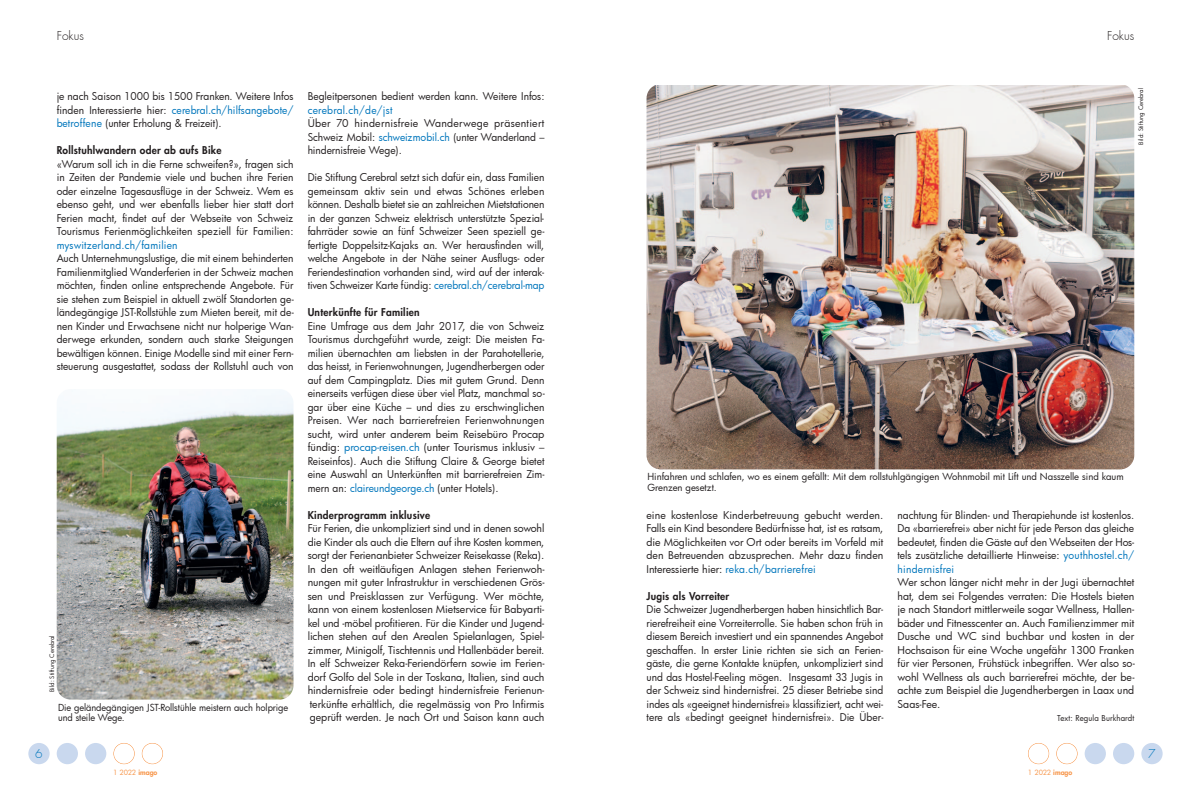
<style>
.page{position:relative;width:1191px;height:794px;background:#fff}
.page>*{position:absolute;margin:0;border:0;box-sizing:border-box;transform-origin:0 0}
.t1{font:300 12px "Futura";color:#231f20}
.t2{font:300 12px "Futura";color:#0076bc}
.t3{font:10.5px/13.5px "Futura";color:#231f20;text-align:justify}
.t4{font:800 10.5px "Futura";letter-spacing:.025em;color:#231f20}
.t5{font:10.5px "Futura";letter-spacing:.025em;color:#0076bc}
.t6{font:9.5px/10.5px "Futura";letter-spacing:-.005em;color:#231f20}
.t7{font:8px "Futura";letter-spacing:.015em;color:#231f20}
.t8{font:7px "Futura";letter-spacing:-.035em;color:#f79447}
.t9{font:6px "Futura";color:#231f20}
.s1{color:#0076bc}
.s2{font-weight:800}
</style>
<div class="page">
<div style="left:1141px;top:743px;width:21px;height:21px;background:#c9d8ee;border-radius:50%"></div>
<div style="left:1113px;top:743px;width:21px;height:21px;background:#c9d8ee;border-radius:50%"></div>
<div style="left:1084px;top:743px;width:22px;height:21px;background:#c9d8ee;border-radius:50%"></div>
<div style="left:1056px;top:743px;width:21px;height:21px;border:1px solid #f79447;border-radius:50%"></div>
<div style="left:1028px;top:743px;width:21px;height:21px;border:1px solid #f79447;border-radius:50%"></div>
<div style="left:28px;top:743px;width:22px;height:21px;background:#c9d8ee;border-radius:50%"></div>
<div style="left:57px;top:743px;width:21px;height:21px;background:#c9d8ee;border-radius:50%"></div>
<div style="left:85px;top:743px;width:21px;height:21px;background:#c9d8ee;border-radius:50%"></div>
<div style="left:113px;top:743px;width:22px;height:21px;border:1px solid #f79447;border-radius:50%"></div>
<div style="left:142px;top:743px;width:21px;height:21px;border:1px solid #f79447;border-radius:50%"></div>
<img style="left:646px;top:85px;width:488px;height:384px;border-radius:14px">
<img style="left:57px;top:389px;width:236px;height:310px;border-radius:14px">
<p class="t1" style="left:57px;top:30px;width:29px">Fokus</p>
<p class="t1" style="left:1107px;top:30px;width:29px">Fokus</p>
<p class="t3" style="left:57px;top:89px;width:238px">je nach Saison 1000 bis 1500 Franken. Weitere Infos finden Interessierte hier: <span class="s1">cerebral.ch/hilfsangebote/ betroffene</span> (unter Erholung &amp; Freizeit).</p>
<p class="t4" style="left:57px;top:145px;width:166px">Rollstuhlwandern oder ab aufs Bike</p>
<p class="t3" style="left:57px;top:157px;width:238px">«Warum soll ich in die Ferne schweifen?», fragen sich in Zeiten der Pandemie viele und buchen ihre Ferien oder einzelne Tagesausflüge in der Schweiz. Wem es ebenso geht, und wer ebenfalls lieber hier statt dort Ferien macht, findet auf der Webseite von Schweiz Tourismus Ferienmöglichkeiten speziell für Familien: <span class="s1">myswitzerland.ch/familien</span></p>
<p class="t3" style="left:57px;top:251px;width:239px">Auch Unternehmungslustige, die mit einem behinderten Familienmitglied Wanderferien in der Schweiz machen möchten, finden online entsprechende Angebote. Für sie stehen zum Beispiel in aktuell zwölf Standorten ge&shy;ländegängige JST-Rollstühle zum Mieten bereit, mit de&shy;nen Kinder und Erwachsene nicht nur holperige Wan&shy;derwege erkunden, sondern auch starke Steigungen bewältigen können. Einige Modelle sind mit einer Fern&shy;steuerung ausgestattet, sodass der Rollstuhl auch von</p>
<p class="t9" style="left:48px;top:692px;width:58px;rotate:-90deg">Bild: Stiftung Cerebral</p>
<p class="t2" style="left:35px;top:747px;width:9px">6</p>
<p class="t6" style="left:58px;top:702px;width:231px">Die geländegängigen JST-Rollstühle meistern auch holprige und steile Wege.</p>
<p class="t8" style="left:113px;top:768px;width:46px">1 2022 <span class="s2">imago</span></p>
<p class="t3" style="left:308px;top:89px;width:238px">Begleitpersonen bedient werden kann. Weitere Infos: <span class="s1">cerebral.ch/de/jst</span></p>
<p class="t3" style="left:308px;top:116px;width:238px">Über 70 hindernisfreie Wanderwege präsentiert Schweiz Mobil: <span class="s1">schweizmobil.ch</span> (unter Wanderland – hindernisfreie Wege).</p>
<p class="t3" style="left:308px;top:170px;width:238px">Die Stiftung Cerebral setzt sich dafür ein, dass Familien gemeinsam aktiv sein und etwas Schönes erleben können. Deshalb bietet sie an zahlreichen Mietstationen in der ganzen Schweiz elektrisch unterstützte Spezial&shy;fahrräder sowie an fünf Schweizer Seen speziell ge&shy;fertigte Doppelsitz-Kajaks an. Wer herausfinden will, welche Angebote in der Nähe seiner Ausflugs- oder Feriendestination vorhanden sind, wird auf der interak&shy;tiven Schweizer Karte fündig: <span class="s1">cerebral.ch/cerebral-map</span></p>
<p class="t4" style="left:308px;top:307px;width:113px">Unterkünfte für Familien</p>
<p class="t3" style="left:308px;top:319px;width:239px">Eine Umfrage aus dem Jahr 2017, die von Schweiz Tourismus durchgeführt wurde, zeigt: Die meisten Fa&shy;milien übernachten am liebsten in der Parahotellerie, das heisst, in Ferienwohnungen, Jugendherbergen oder auf dem Campingplatz. Dies mit gutem Grund. Denn einerseits verfügen diese über viel Platz, manchmal so&shy;gar über eine Küche – und dies zu erschwinglichen Preisen. Wer nach barrierefreien Ferienwohnungen sucht, wird unter anderem beim Reisebüro Procap fündig: <span class="s1">procap-reisen.ch</span> (unter Tourismus inklusiv – Reiseinfos). Auch die Stiftung Claire &amp; George bietet eine Auswahl an Unterkünften mit barrierefreien Zim&shy;mern an: <span class="s1">claireundgeorge.ch</span> (unter Hotels).</p>
<p class="t4" style="left:308px;top:510px;width:124px">Kinderprogramm inklusive</p>
<p class="t3" style="left:308px;top:521px;width:238px">Für Ferien, die unkompliziert sind und in denen sowohl die Kinder als auch die Eltern auf ihre Kosten kommen, sorgt der Ferienanbieter Schweizer Reisekasse (Reka).<br>In den oft weitläufigen Anlagen stehen Ferienwoh&shy;nungen mit guter Infrastruktur in verschiedenen Grös&shy;sen und Preisklassen zur Verfügung. Wer möchte, kann von einem kostenlosen Mietservice für Babyarti&shy;kel und -möbel profitieren. Für die Kinder und Jugend&shy;lichen stehen auf den Arealen Spielanlagen, Spiel&shy;zimmer, Minigolf, Tischtennis und Hallenbäder bereit.<br>In elf Schweizer Reka-Feriendörfern sowie im Ferien&shy;dorf Golfo del Sole in der Toskana, Italien, sind auch hindernisfreie oder bedingt hindernisfreie Ferienun&shy;terkünfte erhältlich, die regelmässig von Pro Infirmis geprüft werden. Je nach Ort und Saison kann auch</p>
<p class="t9" style="left:1137px;top:145px;width:58px;rotate:-90deg">Bild: Stiftung Cerebral</p>
<p class="t6" style="left:647px;top:471px;width:477px">Hinfahren und schlafen, wo es einem gefällt: Mit dem rollstuhlgängigen Wohnmobil mit Lift und Nasszelle sind kaum<br>Grenzen gesetzt.</p>
<p class="t3" style="left:646px;top:508px;width:238px">eine kostenlose Kinderbetreuung gebucht werden.<br>Falls ein Kind besondere Bedürfnisse hat, ist es ratsam, die Möglichkeiten vor Ort oder bereits im Vorfeld mit den Betreuenden abzusprechen. Mehr dazu finden Interessierte hier: <span class="s1">reka.ch/barrierefrei</span></p>
<p class="t4" style="left:646px;top:591px;width:84px">Jugis als Vorreiter</p>
<p class="t3" style="left:646px;top:602px;width:238px">Die Schweizer Jugendherbergen haben hinsichtlich Bar&shy;rierefreiheit eine Vorreiterrolle. Sie haben schon früh in diesem Bereich investiert und ein spannendes Angebot geschaffen. In erster Linie richten sie sich an Ferien&shy;gäste, die gerne Kontakte knüpfen, unkompliziert sind und das Hostel-Feeling mögen. Insgesamt 33 Jugis in der Schweiz sind hindernisfrei. 25 dieser Betriebe sind indes als «geeignet hindernisfrei» klassifiziert, acht wei&shy;tere als «bedingt geeignet hindernisfrei». Die Über-</p>
<p class="t3" style="left:897px;top:508px;width:238px">nachtung für Blinden- und Therapiehunde ist kostenlos.<br>Da «barrierefrei» aber nicht für jede Person das gleiche bedeutet, finden die Gäste auf den Webseiten der Hos&shy;tels zusätzliche detaillierte Hinweise: <span class="s1">youthhostel.ch/</span></p>
<p class="t5" style="left:897px;top:562px;width:58px">hindernisfrei</p>
<p class="t3" style="left:897px;top:575px;width:239px">Wer schon länger nicht mehr in der Jugi übernachtet hat, dem sei Folgendes verraten: Die Hostels bieten je nach Standort mittlerweile sogar Wellness, Hallen&shy;bäder und Fitnesscenter an. Auch Familienzimmer mit Dusche und WC sind buchbar und kosten in der Hochsaison für eine Woche ungefähr 1300 Franken für vier Personen, Frühstück inbegriffen. Wer also so&shy;wohl Wellness als auch barrierefrei möchte, der be&shy;achte zum Beispiel die Jugendherbergen in Laax und Saas-Fee.</p>
<p class="t7" style="left:1057px;top:712px;width:79px">Text: Regula Burkhardt</p>
<p class="t8" style="left:1028px;top:768px;width:46px">1 2022 <span class="s2">imago</span></p>
<p class="t2" style="left:1148px;top:747px;width:9px">7</p>
</div>
